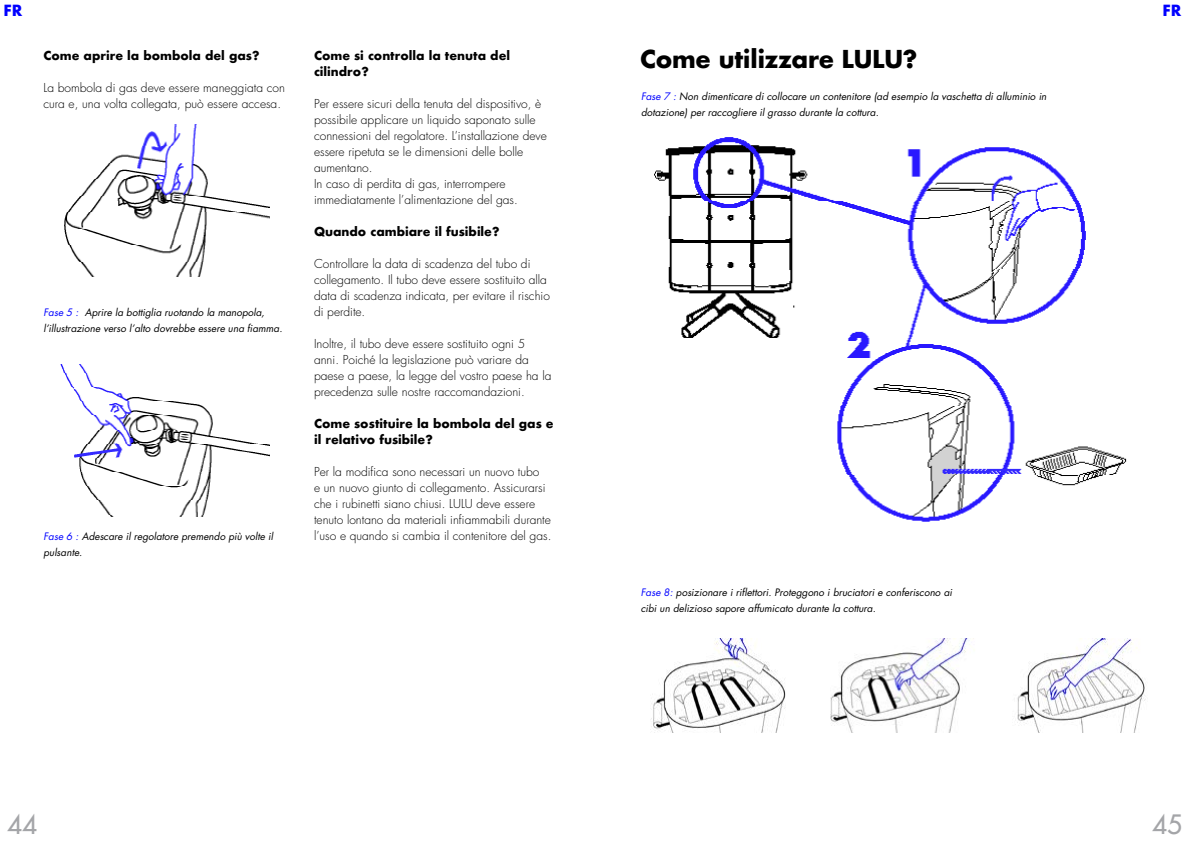
<style>
.page{position:relative;width:1191px;height:842px;background:#fff}
.page>*{position:absolute;margin:0;border:0;box-sizing:border-box;transform-origin:0 0}
.t1{font:500 26px "Futura Std";color:#a4a5a8}
.t2{font:700 24px "Futura Std";color:#000}
.t3{font:700 15px "Futura";color:#00f}
.t4{font:300 12px/16px "Futura Std";color:#000}
.t5{font:700 12px/16px "Futura";color:#000}
.t6{font:italic 10px/16px "Futura Std";color:#000}
.s1{color:#00f}
</style>
<div class="page">
<img style="left:64px;top:125px;width:206px;height:152px">
<img style="left:60px;top:365px;width:210px;height:152px">
<img style="left:651px;top:638px;width:135px;height:94px">
<img style="left:830px;top:638px;width:144px;height:94px">
<img style="left:1017px;top:638px;width:129px;height:94px">
<img style="left:654px;top:137px;width:473px;height:385px">
<p class="t3" style="left:4px;top:-1px;width:20px">FR</p>
<p class="t5" style="left:43px;top:47px;width:217px">Come aprire la bombola del gas?</p>
<p class="t4" style="left:43px;top:80px;width:243px">La bombola di gas deve essere maneggiata con cura e, una volta collegata, può essere accesa.</p>
<p class="t6" style="left:43px;top:304px;width:240px"><span class="s1">Fase 5 :</span> Aprire la bottiglia ruotando la manopola, l’illustrazione verso l’alto dovrebbe essere una fiamma.</p>
<p class="t6" style="left:43px;top:528px;width:231px"><span class="s1">Fase 6 :</span> Adescare il regolatore premendo più volte il pulsante.</p>
<p class="t5" style="left:314px;top:47px;width:198px">Come si controlla la tenuta del cilindro?</p>
<p class="t4" style="left:314px;top:96px;width:234px">Per essere sicuri della tenuta del dispositivo, è possibile applicare un liquido saponato sulle connessioni del regolatore. L’installazione deve essere ripetuta se le dimensioni delle bolle aumentano.<br>In caso di perdita di gas, interrompere immediatamente l’alimentazione del gas.</p>
<p class="t5" style="left:314px;top:223px;width:187px">Quando cambiare il fusibile?</p>
<p class="t4" style="left:314px;top:256px;width:237px">Controllare la data di scadenza del tubo di collegamento. Il tubo deve essere sostituito alla data di scadenza indicata, per evitare il rischio di perdite.</p>
<p class="t4" style="left:314px;top:336px;width:239px">Inoltre, il tubo deve essere sostituito ogni 5 anni. Poiché la legislazione può variare da paese a paese, la legge del vostro paese ha la precedenza sulle nostre raccomandazioni.</p>
<p class="t5" style="left:314px;top:415px;width:241px">Come sostituire la bombola del gas e il relativo fusibile?</p>
<p class="t4" style="left:314px;top:464px;width:239px">Per la modifica sono necessari un nuovo tubo<br>e un nuovo giunto di collegamento. Assicurarsi che i rubinetti siano chiusi. LULU deve essere tenuto lontano da materiali infiammabili durante l’uso e quando si cambia il contenitore del gas.</p>
<h1 class="t1" style="left:7px;top:808px;width:32px">44</h1>
<h2 class="t2" style="left:640px;top:43px;width:278px">Come utilizzare LULU?</h2>
<p class="t6" style="left:641px;top:88px;width:407px"><span class="s1">Fase 7 :</span> Non dimenticare di collocare un contenitore (ad esempio la vaschetta di alluminio in dotazione) per raccogliere il grasso durante la cottura.</p>
<p class="t6" style="left:641px;top:584px;width:313px"><span class="s1">Fase 8:</span> posizionare i riflettori. Proteggono i bruciatori e conferiscono ai cibi un delizioso sapore affumicato durante la cottura.</p>
<p class="t3" style="left:1162px;top:-1px;width:20px">FR</p>
<h1 class="t1" style="left:1152px;top:808px;width:32px">45</h1>
</div>
